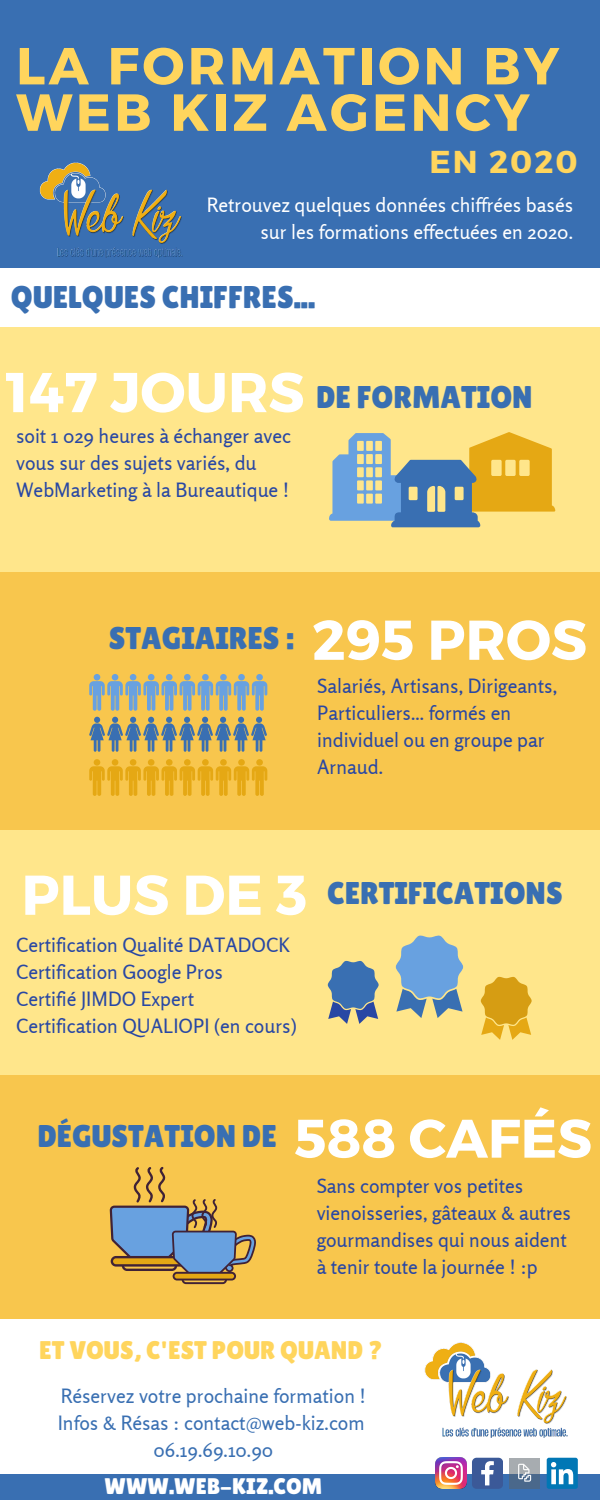
<style>
.page{position:relative;width:600px;height:1500px;background:#396fb2}
.page>*{position:absolute;margin:0;border:0;box-sizing:border-box;transform-origin:0 0}
.t1{font:700 56px "Montserrat";color:#fff}
.t2{font:700 54.2px "Montserrat";color:#fff}
.t3{font:700 52.1px "Montserrat";letter-spacing:.065em;color:#ffd55d}
.t4{font:700 31.6px "Montserrat";letter-spacing:.065em;color:#ffd55d}
.t5{font:31.4px "Lilita One";color:#396fb2}
.t6{font:25.5px "Lilita One";color:#ffd55d}
.t7{font:22.6px "Lilita One";color:#fff}
.t8{font:19.7px/27px "Rosario";color:#2847a4}
.t9{font:19.7px "Rosario";color:#396fb2}
.t10{font:19.7px/27px "Rosario";color:#fff;text-align:right}
</style>
<div class="page">
<div style="left:0;top:268px;width:600px;height:1205px;background:#fff"></div>
<div style="left:0;top:327px;width:600px;height:991px;background:#f8c64d"></div>
<div style="left:0;top:830px;width:600px;height:245px;background:#ffe68b"></div>
<div style="left:0;top:327px;width:600px;height:245px;background:#ffe68b"></div>
<svg style="left:396px;top:936px;width:67px;height:82px"></svg>
<svg style="left:330px;top:432px;width:225px;height:95px"></svg>
<svg style="left:481px;top:977px;width:51px;height:63px"></svg>
<svg style="left:328px;top:961px;width:51px;height:63px"></svg>
<svg style="left:89px;top:674px;width:178px;height:37px"></svg>
<div style="left:94px;top:759px;width:6px;height:7px;background:#e5a814;border-radius:50%"></div>
<div style="left:112px;top:759px;width:6px;height:7px;background:#e5a814;border-radius:50%"></div>
<div style="left:130px;top:759px;width:6px;height:7px;background:#e5a814;border-radius:50%"></div>
<div style="left:148px;top:759px;width:7px;height:7px;background:#e5a814;border-radius:50%"></div>
<div style="left:166px;top:759px;width:7px;height:7px;background:#e5a814;border-radius:50%"></div>
<div style="left:184px;top:759px;width:7px;height:7px;background:#e5a814;border-radius:50%"></div>
<div style="left:202px;top:759px;width:7px;height:7px;background:#e5a814;border-radius:50%"></div>
<div style="left:220px;top:759px;width:7px;height:7px;background:#e5a814;border-radius:50%"></div>
<div style="left:238px;top:759px;width:7px;height:7px;background:#e5a814;border-radius:50%"></div>
<div style="left:256px;top:759px;width:7px;height:7px;background:#e5a814;border-radius:50%"></div>
<svg style="left:89px;top:766px;width:178px;height:30px"></svg>
<svg style="left:89px;top:717px;width:178px;height:35px"></svg>
<img style="left:39px;top:162px;width:144px;height:96px">
<img style="left:424px;top:1342px;width:154px;height:120px">
<svg style="left:109px;top:1166px;width:147px;height:118px"></svg>
<img style="left:435px;top:1458px;width:31px;height:30px">
<svg style="left:472px;top:1458px;width:31px;height:30px"></svg>
<svg style="left:510px;top:1458px;width:30px;height:30px"></svg>
<svg style="left:518px;top:1464px;width:13px;height:18px"></svg>
<div style="left:547px;top:1458px;width:30px;height:30px;background:#0177b5;border-radius:2px"></div>
<svg style="left:551px;top:1462px;width:22px;height:22px"></svg>
<p class="t3" style="left:16px;top:32px;width:545px">LA FORMATION BY</p>
<p class="t3" style="left:16px;top:78px;width:515px">WEB KIZ AGENCY</p>
<p class="t4" style="left:429px;top:141px;width:150px">EN 2020</p>
<p class="t10" style="left:207px;top:191px;width:368px">Retrouvez quelques données chiffrées basés sur les formations effectuées en 2020.</p>
<p class="t5" style="left:11px;top:279px;width:306px">QUELQUES CHIFFRES...</p>
<p class="t1" style="left:6px;top:356px;width:300px">147 JOURS</p>
<p class="t8" style="left:16px;top:422px;width:276px">soit 1 029 heures à échanger avec vous sur des sujets variés, du<br>WebMarketing à la Bureautique !</p>
<p class="t5" style="left:316px;top:379px;width:218px">DE FORMATION</p>
<p class="t5" style="left:109px;top:620px;width:187px">STAGIAIRES :</p>
<p class="t1" style="left:312px;top:603px;width:277px">295 PROS</p>
<p class="t8" style="left:317px;top:672px;width:242px">Salariés, Artisans, Dirigeants,<br>Particuliers... formés en individuel ou en groupe par<br>Arnaud.</p>
<p class="t1" style="left:21px;top:858px;width:287px">PLUS DE 3</p>
<p class="t8" style="left:16px;top:931px;width:275px">Certification Qualité DATADOCK</p>
<p class="t8" style="left:16px;top:958px;width:209px">Certification Google Pros</p>
<p class="t8" style="left:16px;top:985px;width:180px">Certifié JIMDO Expert</p>
<p class="t8" style="left:16px;top:1012px;width:282px">Certification QUALIOPI (en cours)</p>
<p class="t5" style="left:327px;top:875px;width:237px">CERTIFICATIONS</p>
<p class="t5" style="left:38px;top:1118px;width:241px">DÉGUSTATION DE</p>
<p class="t2" style="left:294px;top:1103px;width:299px">588 CAFÉS</p>
<p class="t8" style="left:317px;top:1172px;width:256px">Sans compter vos petites vienoisseries, gâteaux &amp; autres gourmandises qui nous aident à tenir toute la journée ! :p</p>
<p class="t6" style="left:39px;top:1335px;width:345px">ET VOUS, C'EST POUR QUAND ?</p>
<p class="t9" style="left:61px;top:1384px;width:307px">Réservez votre prochaine formation !</p>
<p class="t9" style="left:58px;top:1411px;width:308px">Infos &amp; Résas : contact@web-kiz.com</p>
<p class="t9" style="left:154px;top:1438px;width:121px">06.19.69.10.90</p>
<p class="t7" style="left:105px;top:1473px;width:219px">WWW.WEB-KIZ.COM</p>
</div>
